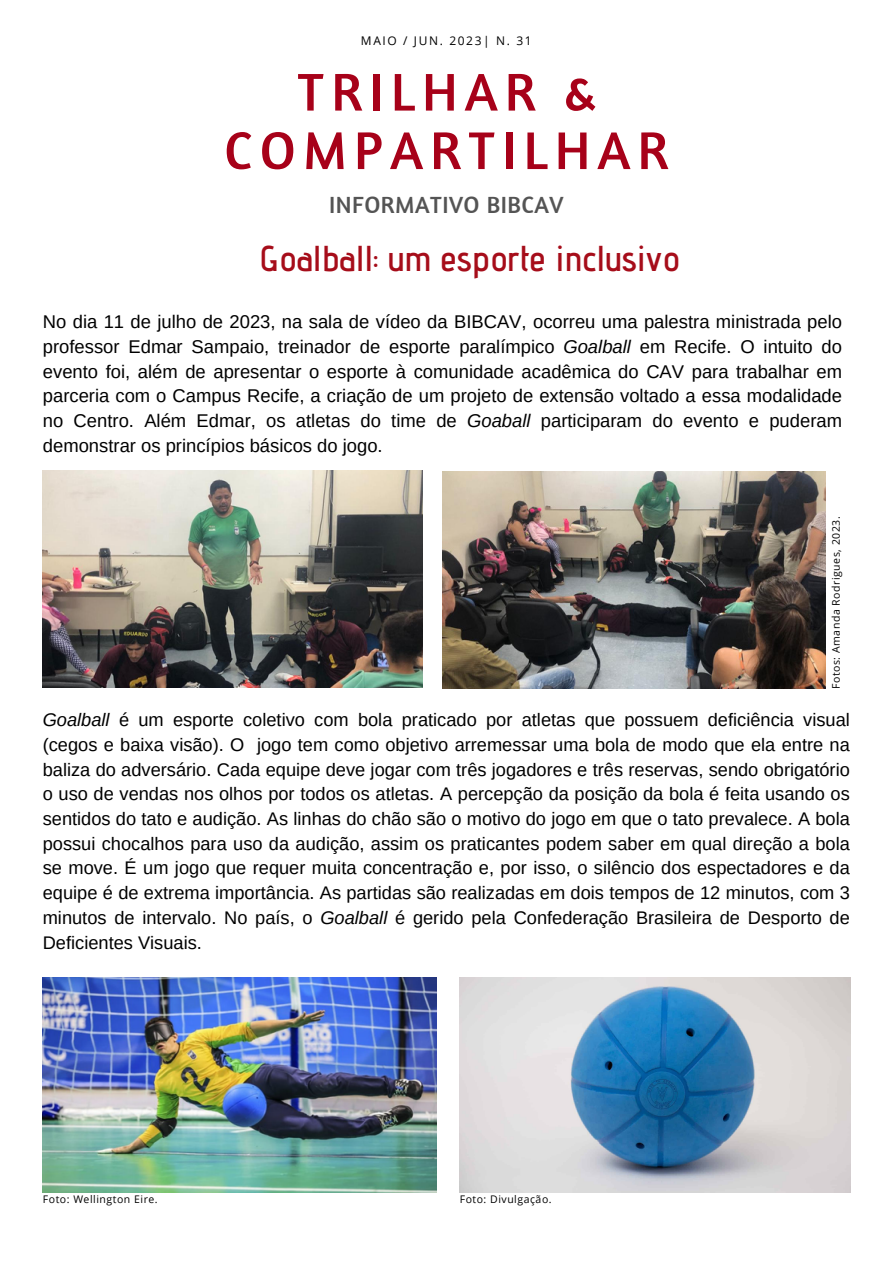
<style>
.page{position:relative;width:893px;height:1264px;background:#fff}
.page>*{position:absolute;margin:0;border:0;box-sizing:border-box;transform-origin:0 0}
.t1{font:54px/58.5px "Amaranth";letter-spacing:.135em;color:#a70119;text-align:center}
.t2{font:600 36px "Advent Pro";color:#a60d1a}
.t3{font:24px "Amaranth";letter-spacing:.02em;color:#545454}
.t4{font:18.45px/24.8px "Arimo";color:#000;text-align:justify}
.t5{font:18.3px/24.8px "Arimo";color:#000;text-align:justify}
.t6{font:12px "Open Sans";letter-spacing:.135em;color:#000}
.t7{font:10.5px "Open Sans";letter-spacing:.05em;color:#000}
.s1{font-style:italic}
</style>
<div class="page">
<img style="left:43px;top:470px;width:380px;height:217px">
<img style="left:459px;top:977px;width:390px;height:215px">
<img style="left:442px;top:471px;width:383px;height:217px">
<img style="left:43px;top:977px;width:393px;height:215px">
<p class="t6" style="left:361px;top:32px;width:172px">MAIO / JUN. 2023| N. 31</p>
<p class="t1" style="left:224px;top:61px;width:446px">TRILHAR &amp;<br>COMPARTILHAR</p>
<p class="t3" style="left:329px;top:190px;width:235px">INFORMATIVO BIBCAV</p>
<p class="t2" style="left:259px;top:237px;width:422px">Goalball: um esporte inclusivo</p>
<p class="t4" style="left:43px;top:309px;width:800px">No dia 11 de julho de 2023, na sala de vídeo da BIBCAV, ocorreu uma palestra ministrada pelo professor Edmar Sampaio, treinador de esporte paralímpico <span class="s1">Goalball</span> em Recife. O intuito do evento foi, além de apresentar o esporte à comunidade acadêmica do CAV para trabalhar em parceria com o Campus Recife, a criação de um projeto de extensão voltado a essa modalidade no Centro. Além Edmar, os atletas do time de <span class="s1">Goaball</span> participaram do evento e puderam demonstrar os princípios básicos do jogo.</p>
<p class="t7" style="left:828px;top:689px;width:174px;rotate:-90deg">Fotos: Amanda Rodrigues, 2023.</p>
<p class="t5" style="left:43px;top:707px;width:808px"><span class="s1">Goalball</span> é um esporte coletivo com bola praticado por atletas que possuem deficiência visual (cegos e baixa visão). O jogo tem como objetivo arremessar uma bola de modo que ela entre na baliza do adversário. Cada equipe deve jogar com três jogadores e três reservas, sendo obrigatório o uso de vendas nos olhos por todos os atletas. A percepção da posição da bola é feita usando os sentidos do tato e audição. As linhas do chão são o motivo do jogo em que o tato prevalece. A bola possui chocalhos para uso da audição, assim os praticantes podem saber em qual direção a bola se move. É um jogo que requer muita concentração e, por isso, o silêncio dos espectadores e da equipe é de extrema importância. As partidas são realizadas em dois tempos de 12 minutos, com 3 minutos de intervalo. No país, o <span class="s1">Goalball</span> é gerido pela Confederação Brasileira de Desporto de Deficientes Visuais.</p>
<p class="t7" style="left:43px;top:1191px;width:116px">Foto: Wellington Eire.</p>
<p class="t7" style="left:459px;top:1191px;width:93px">Foto: Divulgação.</p>
</div>
